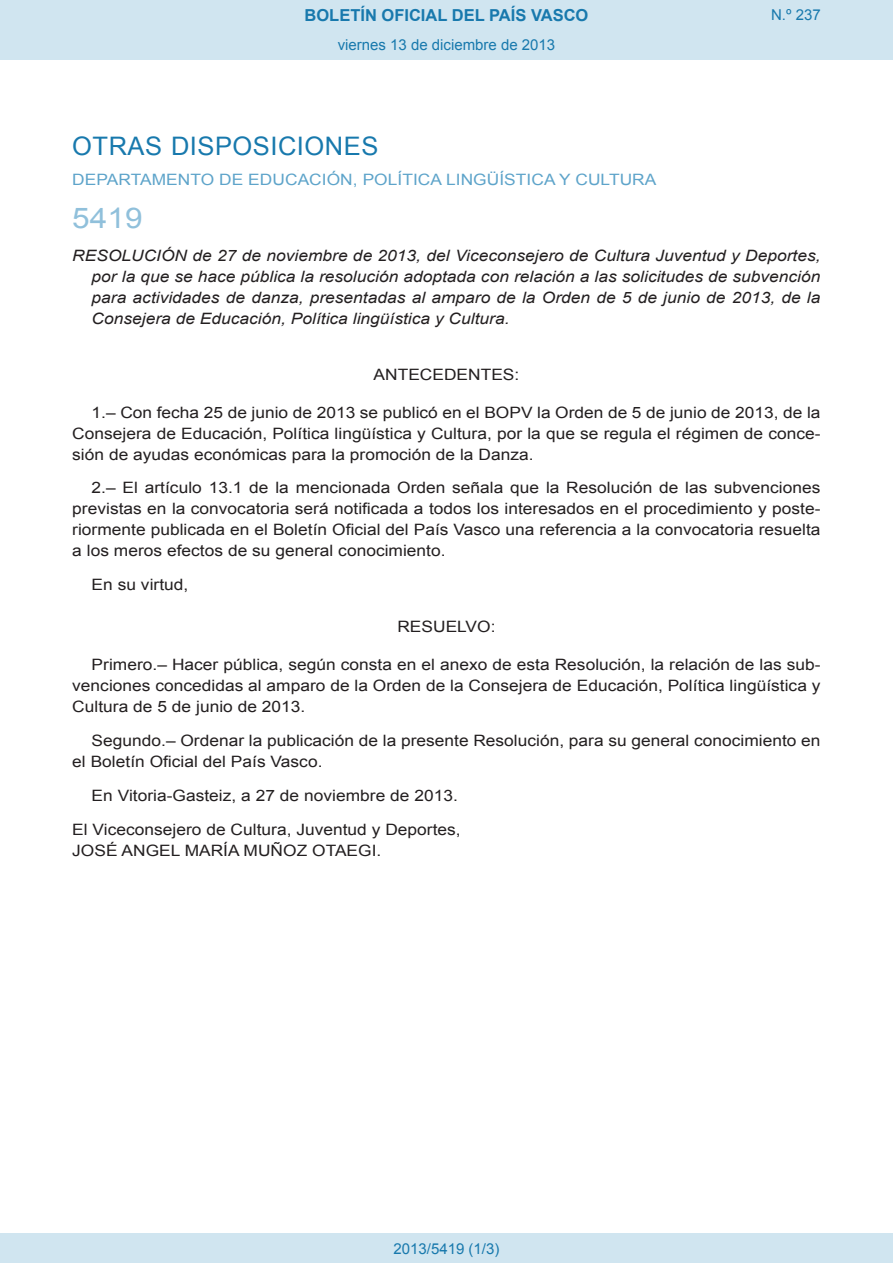
<style>
.page{position:relative;width:893px;height:1263px;background:#fff}
.page>*{position:absolute;margin:0;border:0;box-sizing:border-box;transform-origin:0 0}
.BOPVOrden{font:28.5px "Arial";color:#90c0db;scale:1.11 1}
.BOPVSeccion{font:25.5px "Arial";letter-spacing:.02em;color:#1879ad}
.t1{font:700 16.5px "Arial";color:#1879ad}
.BOPVDetalle{font:15.6px/21px "Arial";color:#231f20;text-align:justify;scale:1.11 1}
.BOPVTitulo{font:italic 15.6px/21px "Arial";color:#231f20;text-align:justify;scale:1.11 1}
.BOPVOrganismo{font:15.6px "Arial";letter-spacing:.005em;color:#5ea4ca;scale:1.11 1}
.BOPVFirmaPuesto{font:15.6px "Arial";color:#231f20;scale:1.11 1}
.BOPVFirmaLugFec{font:15.6px "Arial";color:#231f20;scale:1.11 1}
.BOPVFirmaNombre{font:15.6px "Arial";color:#231f20;scale:1.11 1}
.BOPVClave{font:15.6px "Arial";color:#231f20;scale:1.11 1}
.Paginacion_Centro{font:15px "Arial";color:#1879ad}
</style>
<div class="page">
<div style="left:0;top:0;width:893px;height:60px;background:#d0e5f0"></div>
<div style="left:0;top:1233px;width:893px;height:30px;background:#d0e5f0"></div>
<p class="t1" style="left:305px;top:4px;width:285px">BOLETÍN OFICIAL DEL PAÍS VASCO</p>
<p class="Paginacion_Centro" style="left:338px;top:35px;width:219px">viernes 13 de diciembre de 2013</p>
<p class="Paginacion_Centro" style="left:771px;top:5px;width:51px">N.º 237</p>
<p class="BOPVSeccion" style="left:72px;top:129px;width:308px">OTRAS DISPOSICIONES</p>
<p class="BOPVOrganismo" style="left:72px;top:169px;width:528px">DEPARTAMENTO DE EDUCACIÓN, POLÍTICA LINGÜÍSTICA Y CULTURA</p>
<p class="BOPVOrden" style="left:72px;top:199px;width:65px">5419</p>
<p class="BOPVTitulo" style="left:92px;top:246px;width:658px;text-indent:-19px">RESOLUCIÓN de 27 de noviembre de 2013, del Viceconsejero de Cultura Juventud y Deportes, por la que se hace pública la resolución adoptada con relación a las solicitudes de subvención para actividades de danza, presentadas al amparo de la Orden de 5 de junio de 2013, de la Consejera de Educación, Política lingüística y Cultura.</p>
<p class="BOPVClave" style="left:374px;top:364px;width:133px">ANTECEDENTES:</p>
<p class="BOPVDetalle" style="left:72px;top:402px;width:676px;text-indent:19px">1.– Con fecha 25 de junio de 2013 se publicó en el BOPV la Orden de 5 de junio de 2013, de la Consejera de Educación, Política lingüística y Cultura, por la que se regula el régimen de conce&shy;sión de ayudas económicas para la promoción de la Danza.</p>
<p class="BOPVDetalle" style="left:72px;top:477px;width:676px;text-indent:19px">2.– El artículo 13.1 de la mencionada Orden señala que la Resolución de las subvenciones previstas en la convocatoria será notificada a todos los interesados en el procedimiento y poste&shy;riormente publicada en el Boletín Oficial del País Vasco una referencia a la convocatoria resuelta a los meros efectos de su general conocimiento.</p>
<p class="BOPVDetalle" style="left:92px;top:574px;width:89px">En su virtud,</p>
<p class="BOPVClave" style="left:397px;top:617px;width:90px">RESUELVO:</p>
<p class="BOPVDetalle" style="left:72px;top:654px;width:676px;text-indent:19px">Primero.– Hacer pública, según consta en el anexo de esta Resolución, la relación de las sub&shy;venciones concedidas al amparo de la Orden de la Consejera de Educación, Política lingüística y Cultura de 5 de junio de 2013.</p>
<p class="BOPVDetalle" style="left:72px;top:730px;width:676px;text-indent:19px">Segundo.– Ordenar la publicación de la presente Resolución, para su general conocimiento en el Boletín Oficial del País Vasco.</p>
<p class="BOPVFirmaLugFec" style="left:92px;top:785px;width:331px">En Vitoria-Gasteiz, a 27 de noviembre de 2013.</p>
<p class="BOPVFirmaPuesto" style="left:72px;top:819px;width:351px">El Viceconsejero de Cultura, Juventud y Deportes,</p>
<p class="BOPVFirmaNombre" style="left:72px;top:840px;width:280px">JOSÉ ANGEL MARÍA MUÑOZ OTAEGI.</p>
<p class="Paginacion_Centro" style="left:393px;top:1238px;width:107px">2013/5419 (1/3)</p>
</div>
